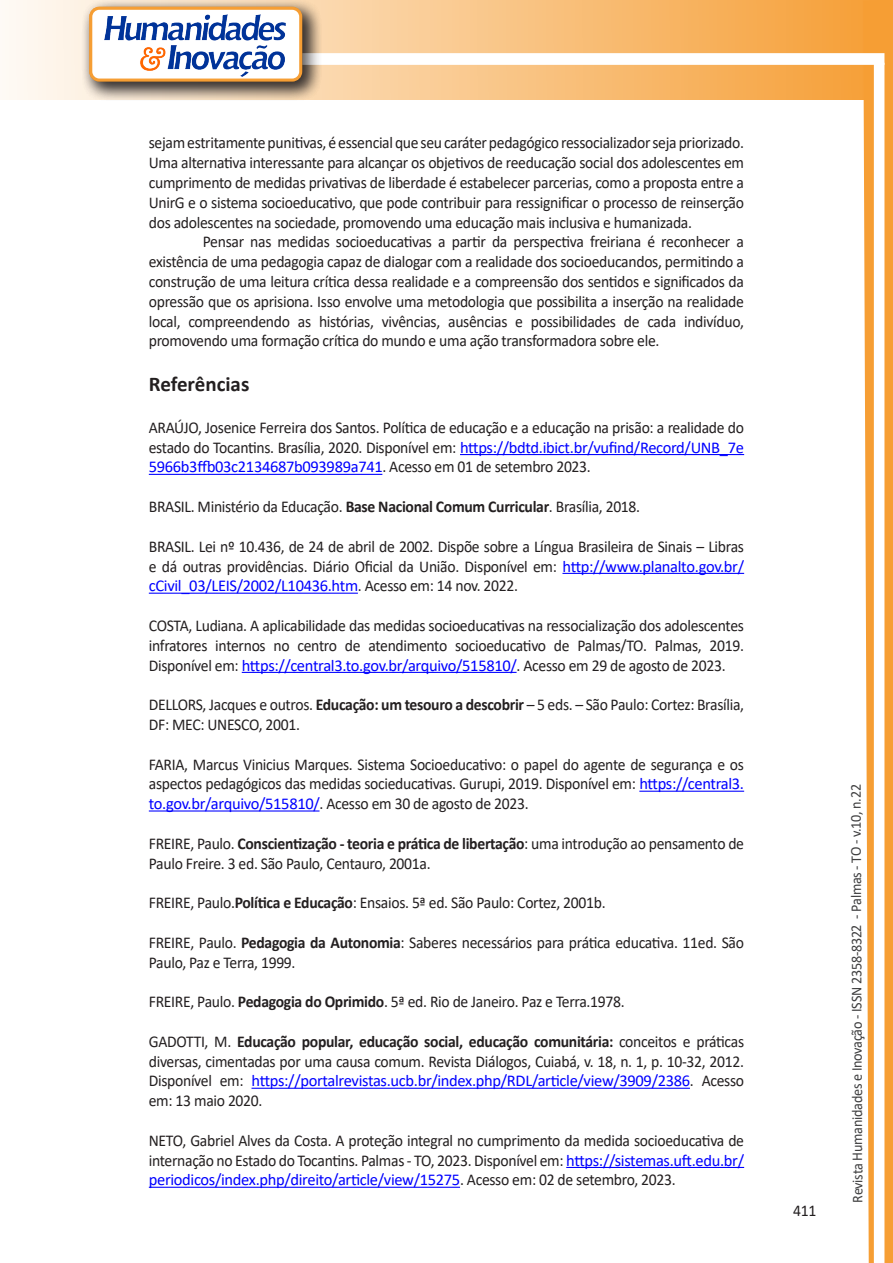
<style>
.page{position:relative;width:893px;height:1263px;background:#fff}
.page>*{position:absolute;margin:0;border:0;box-sizing:border-box;transform-origin:0 0}
.Titulo_2{font:700 21px "Calibri";color:#231f20}
.texto{font:16.5px/19.8px "Calibri";letter-spacing:-.02em;color:#231f20;text-align:justify;scale:.95 1}
.t1{font:15px "Calibri";letter-spacing:-.025em;color:#3e3e3f;scale:.95 1}
.s1{color:#00f}
.s2{font-weight:700}
</style>
<div class="page">
<svg style="left:5px;top:0;width:858px;height:100px;background:#f9c484"></svg>
<div style="left:302px;top:53px;width:582px;height:12px;background:#fff;border:2px solid #fff"></div>
<svg style="left:863px;top:0;width:30px;height:1263px"></svg>
<div style="left:81px;top:0;width:241px;height:102px;background:#231f20;opacity:.75"></div>
<div style="left:91px;top:8px;width:210px;height:72px;background:#fff;border-radius:9px"></div>
<img style="left:104px;top:14px;width:181px;height:62px">
<div style="left:89px;top:7px;width:213px;height:75px;border:3px solid #f69e34;border-radius:9px"></div>
<hr style="left:460px;top:454px;width:284px;height:1px;background:#00f">
<hr style="left:149px;top:474px;width:233px;height:1px;background:#00f">
<hr style="left:562px;top:573px;width:182px;height:1px;background:#00f">
<hr style="left:149px;top:593px;width:209px;height:1px;background:#00f">
<hr style="left:242px;top:672px;width:275px;height:1px;background:#00f">
<hr style="left:639px;top:791px;width:105px;height:1px;background:#00f">
<hr style="left:149px;top:810px;width:170px;height:1px;background:#00f">
<hr style="left:251px;top:1088px;width:439px;height:1px;background:#00f">
<hr style="left:566px;top:1167px;width:178px;height:1px;background:#00f">
<hr style="left:149px;top:1187px;width:311px;height:1px;background:#00f">
<p class="texto" style="left:149px;top:133px;width:628px">sejam estritamente punitivas, é essencial que seu caráter pedagógico ressocializador seja priorizado.<br>Uma alternativa interessante para alcançar os objetivos de reeducação social dos adolescentes em cumprimento de medidas privativas de liberdade é estabelecer parcerias, como a proposta entre a UnirG e o sistema socioeducativo, que pode contribuir para ressignificar o processo de reinserção dos adolescentes na sociedade, promovendo uma educação mais inclusiva e humanizada.</p>
<p class="texto" style="left:149px;top:232px;width:628px;text-indent:54px">Pensar nas medidas socioeducativas a partir da perspectiva freiriana é reconhecer a existência de uma pedagogia capaz de dialogar com a realidade dos socioeducandos, permitindo a construção de uma leitura crítica dessa realidade e a compreensão dos sentidos e significados da opressão que os aprisiona. Isso envolve uma metodologia que possibilita a inserção na realidade local, compreendendo as histórias, vivências, ausências e possibilidades de cada indivíduo, promovendo uma formação crítica do mundo e uma ação transformadora sobre ele.</p>
<p class="Titulo_2" style="left:149px;top:370px;width:102px">Referências</p>
<p class="texto" style="left:149px;top:417px;width:628px">ARAÚJO, Josenice Ferreira dos Santos. Política de educação e a educação na prisão: a realidade do estado do Tocantins. Brasília, 2020. Disponível em: <span class="s1">https://bdtd.ibict.br/vufind/Record/UNB_7e 5966b3ffb03c2134687b093989a741</span>. Acesso em 01 de setembro 2023.</p>
<p class="texto" style="left:149px;top:496px;width:519px">BRASIL. Ministério da Educação. <span class="s2">Base Nacional Comum Curricular</span>. Brasília, 2018.</p>
<p class="texto" style="left:149px;top:536px;width:628px">BRASIL. Lei nº 10.436, de 24 de abril de 2002. Dispõe sobre a Língua Brasileira de Sinais – Libras e dá outras providências. Diário Oficial da União. Disponível em: <span class="s1">http://www.planalto.gov.br/ cCivil_03/LEIS/2002/L10436.htm</span>. Acesso em: 14 nov. 2022.</p>
<p class="texto" style="left:149px;top:615px;width:628px">COSTA, Ludiana. A aplicabilidade das medidas socioeducativas na ressocialização dos adolescentes infratores internos no centro de atendimento socioeducativo de Palmas/TO. Palmas, 2019.<br>Disponível em: <span class="s1">https://central3.to.gov.br/arquivo/515810/</span>. Acesso em 29 de agosto de 2023.</p>
<p class="texto" style="left:149px;top:694px;width:628px">DELLORS, Jacques e outros. <span class="s2">Educação: um tesouro a descobrir</span> – 5 eds. – São Paulo: Cortez: Brasília,<br>DF: MEC: UNESCO, 2001.</p>
<p class="texto" style="left:149px;top:754px;width:628px">FARIA, Marcus Vinicius Marques. Sistema Socioeducativo: o papel do agente de segurança e os aspectos pedagógicos das medidas socieducativas. Gurupi, 2019. Disponível em: <span class="s1">https://central3. to.gov.br/arquivo/515810/</span>. Acesso em 30 de agosto de 2023.</p>
<p class="texto" style="left:149px;top:833px;width:628px">FREIRE, Paulo. <span class="s2">Conscientização - teoria e prática de libertação</span>: uma introdução ao pensamento de<br>Paulo Freire. 3 ed. São Paulo, Centauro, 2001a.</p>
<p class="texto" style="left:149px;top:892px;width:482px">FREIRE, Paulo.<span class="s2">Política e Educação</span>: Ensaios. 5ª ed. São Paulo: Cortez, 2001b.</p>
<p class="texto" style="left:149px;top:932px;width:628px">FREIRE, Paulo. <span class="s2">Pedagogia da Autonomia</span>: Saberes necessários para prática educativa. 11ed. São<br>Paulo, Paz e Terra, 1999.</p>
<p class="texto" style="left:149px;top:991px;width:502px">FREIRE, Paulo. <span class="s2">Pedagogia do Oprimido</span>. 5ª ed. Rio de Janeiro. Paz e Terra.1978.</p>
<p class="texto" style="left:149px;top:1031px;width:628px">GADOTTI, M. <span class="s2">Educação popular, educação social, educação comunitária:</span> conceitos e práticas diversas, cimentadas por uma causa comum. Revista Diálogos, Cuiabá, v. 18, n. 1, p. 10-32, 2012.<br>Disponível em: <span class="s1">https://portalrevistas.ucb.br/index.php/RDL/article/view/3909/2386</span>. Acesso em: 13 maio 2020.</p>
<p class="texto" style="left:149px;top:1130px;width:628px">NETO, Gabriel Alves da Costa. A proteção integral no cumprimento da medida socioeducativa de internação no Estado do Tocantins. Palmas - TO, 2023. Disponível em: <span class="s1">https://sistemas.uft.edu.br/ periodicos/index.php/direito/article/view/15275</span>. Acesso em: 02 de setembro, 2023.</p>
<p class="texto" style="left:793px;top:1200px;width:26px">411</p>
<p class="t1" style="left:846px;top:1203px;width:442px;rotate:-90deg">Revista Humanidades e Inovação - ISSN 2358-8322 - Palmas - TO - v.10, n.22</p>
</div>
